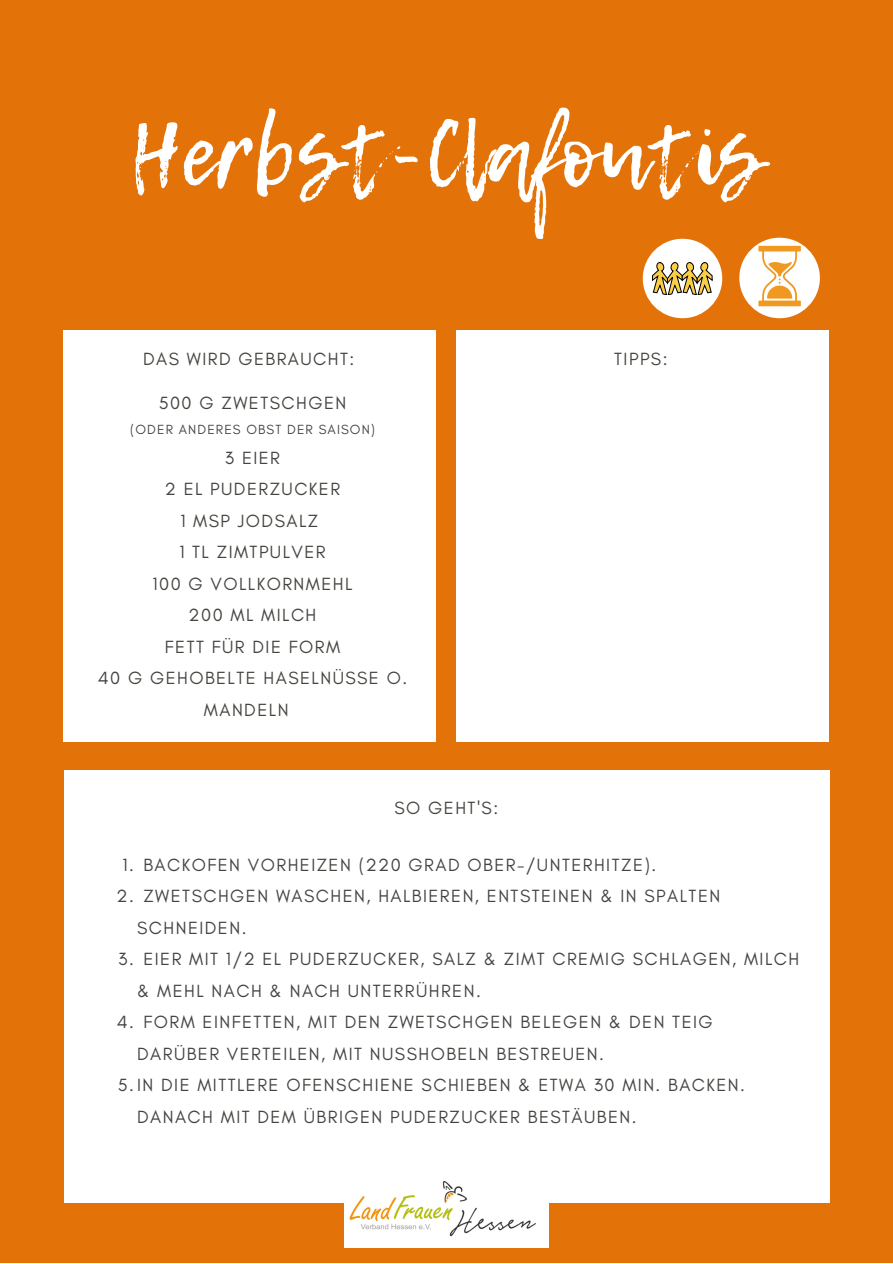
<style>
.page{position:relative;width:893px;height:1264px;background:#fff}
.page>*{position:absolute;margin:0;border:0;box-sizing:border-box;transform-origin:0 0}
.t1{font:86.85px "Lemon Tuesday";color:#fff}
.t2{font:18px/31.5px "Glacial Indifference";letter-spacing:.08em;color:#444440;text-align:center}
.t3{font:13.5px "Glacial Indifference";letter-spacing:.08em;color:#444440}
</style>
<div class="page">
<div style="left:0;top:0;width:892px;height:1262px;background:#e37209"></div>
<div style="left:64px;top:330px;width:372px;height:412px;background:#fff"></div>
<div style="left:456px;top:330px;width:372px;height:412px;background:#fff"></div>
<div style="left:64px;top:770px;width:765px;height:432px;background:#fff"></div>
<div style="left:642px;top:239px;width:80px;height:79px;background:#fff;border-radius:50%"></div>
<svg style="left:652px;top:262px;width:60px;height:33px"></svg>
<div style="left:739px;top:238px;width:80px;height:80px;background:#fff;border-radius:50%"></div>
<svg style="left:758px;top:246px;width:42px;height:60px"></svg>
<img style="left:344px;top:1181px;width:204px;height:66px">
<h1 class="t1" style="left:130px;top:90px;width:633px">Herbst-Clafoutis</h1>
<p class="t2" style="left:143px;top:343px;width:213px">DAS WIRD GEBRAUCHT:</p>
<p class="t2" style="left:614px;top:343px;width:55px">TIPPS:</p>
<p class="t2" style="left:159px;top:386px;width:189px">500 G ZWETSCHGEN</p>
<p class="t3" style="left:130px;top:421px;width:246px">(ODER ANDERES OBST DER SAISON)</p>
<p class="t2" style="left:225px;top:441px;width:57px">3 EIER</p>
<p class="t2" style="left:165px;top:473px;width:177px">2 EL PUDERZUCKER</p>
<p class="t2" style="left:180px;top:504px;width:139px">1 MSP JODSALZ</p>
<p class="t2" style="left:179px;top:536px;width:148px">1 TL ZIMTPULVER</p>
<p class="t2" style="left:152px;top:567px;width:201px">100 G VOLLKORNMEHL</p>
<p class="t2" style="left:189px;top:599px;width:129px">200 ML MILCH</p>
<p class="t2" style="left:165px;top:630px;width:177px">FETT FÜR DIE FORM</p>
<p class="t2" style="left:98px;top:662px;width:311px">40 G GEHOBELTE HASELNÜSSE O.</p>
<p class="t2" style="left:204px;top:693px;width:86px">MANDELN</p>
<p class="t2" style="left:394px;top:791px;width:105px">SO GEHT'S:</p>
<p class="t2" style="left:143px;top:848px;width:514px">BACKOFEN VORHEIZEN (220 GRAD OBER-/UNTERHITZE).</p>
<p class="t2" style="left:143px;top:880px;width:578px">ZWETSCHGEN WASCHEN, HALBIEREN, ENTSTEINEN &amp; IN SPALTEN</p>
<p class="t2" style="left:137px;top:911px;width:111px">SCHNEIDEN.</p>
<p class="t2" style="left:143px;top:943px;width:657px">EIER MIT 1/2 EL PUDERZUCKER, SALZ &amp; ZIMT CREMIG SCHLAGEN, MILCH</p>
<p class="t2" style="left:137px;top:974px;width:345px">&amp; MEHL NACH &amp; NACH UNTERRÜHREN.</p>
<p class="t2" style="left:143px;top:1006px;width:570px">FORM EINFETTEN, MIT DEN ZWETSCHGEN BELEGEN &amp; DEN TEIG</p>
<p class="t2" style="left:137px;top:1037px;width:468px">DARÜBER VERTEILEN, MIT NUSSHOBELN BESTREUEN.</p>
<p class="t2" style="left:118px;top:1069px;width:628px">5.IN DIE MITTLERE OFENSCHIENE SCHIEBEN &amp; ETWA 30 MIN. BACKEN.</p>
<p class="t2" style="left:137px;top:1100px;width:501px">DANACH MIT DEM ÜBRIGEN PUDERZUCKER BESTÄUBEN.</p>
<p class="t2" style="left:116px;top:848px;width:19px">1.<br>2.</p>
<p class="t2" style="left:118px;top:943px;width:17px">3.</p>
<p class="t2" style="left:117px;top:1006px;width:19px">4.</p>
</div>
